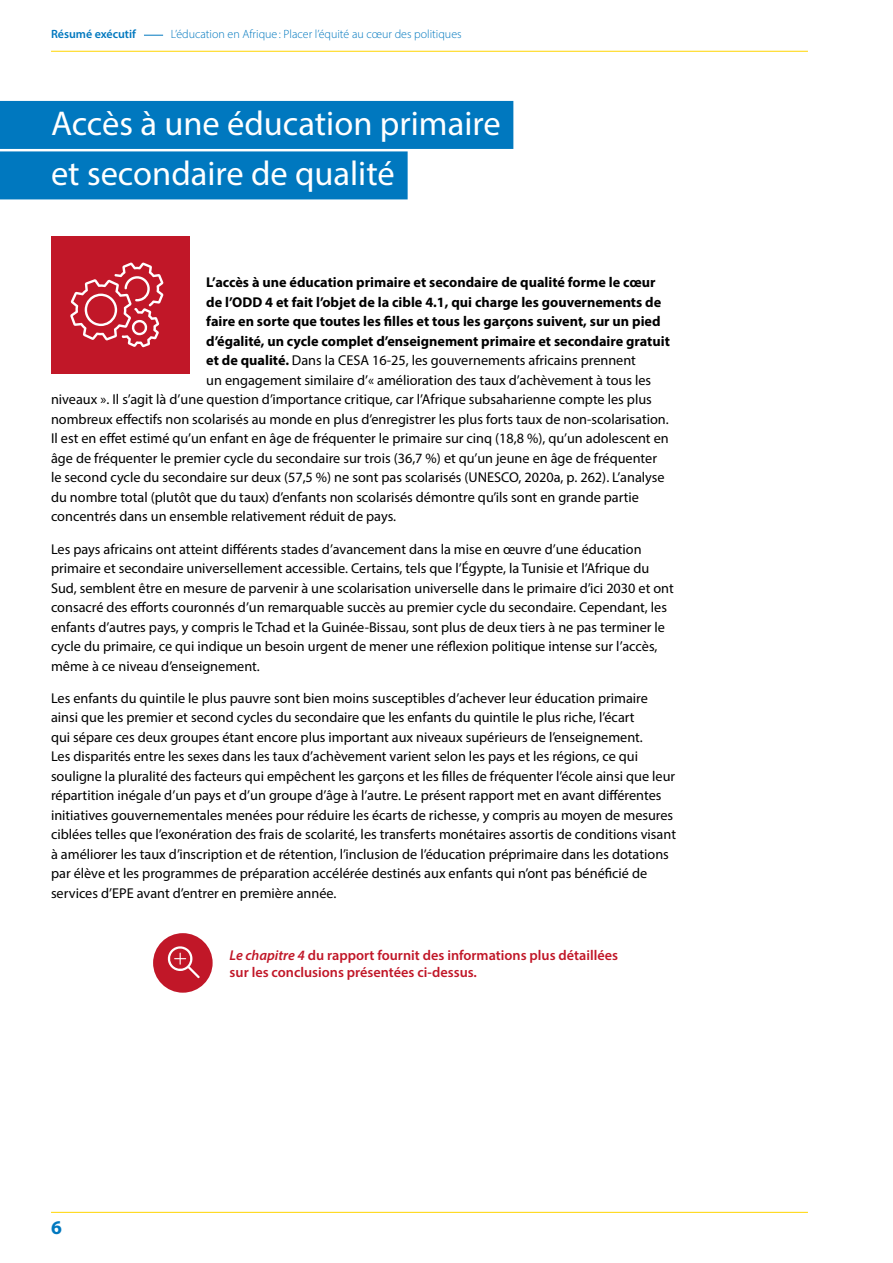
<style>
.page{position:relative;width:893px;height:1263px;background:#fff}
.page>*{position:absolute;margin:0;border:0;box-sizing:border-box;transform-origin:0 0}
.t1{font:34.5px/50.6px "Myriad Pro";color:#fff}
.t2{font:700 19.5px "Myriad Pro";color:#0078bf}
.t3{font:14.25px/19.5px "Myriad Pro";color:#000}
.t4{font:700 14.25px "Myriad Pro";color:#000}
.t5{font:600 14.25px/17.1px "Myriad Pro";color:#c11728}
.t6{font:300 12px "Myriad Pro";color:#0078bf}
.t7{font:600 12px "Myriad Pro";color:#0078bf}
.s1{font-weight:700}
.s2{font-style:italic}
</style>
<div class="page">
<svg style="left:144px;top:35px;width:19px;height:1px"></svg>
<hr style="left:51px;top:1212px;width:757px;height:1px;background:#ffd500">
<hr style="left:51px;top:51px;width:757px;height:1px;background:#ffd500">
<div style="left:0;top:101px;width:513px;height:48px;background:#0078bf"></div>
<div style="left:0;top:151px;width:408px;height:48px;background:#0078bf"></div>
<div style="left:153px;top:933px;width:60px;height:60px;background:#c11728;border-radius:50%"></div>
<svg style="left:167px;top:946px;width:33px;height:32px"></svg>
<div style="left:51px;top:236px;width:138px;height:138px;background:#c11728"></div>
<svg style="left:70px;top:262px;width:94px;height:85px"></svg>
<p class="t7" style="left:51px;top:27px;width:87px">Résumé exécutif</p>
<p class="t6" style="left:171px;top:27px;width:292px">L’éducation en Afrique : Placer l’équité au cœur des politiques</p>
<h1 class="t1" style="left:51px;top:98px;width:451px">Accès à une éducation primaire et secondaire de qualité</h1>
<p class="t4" style="left:206px;top:273px;width:451px">L’accès à une éducation primaire et secondaire de qualité forme le cœur</p>
<p class="t4" style="left:206px;top:293px;width:456px">de l’ODD 4 et fait l’objet de la cible 4.1, qui charge les gouvernements de</p>
<p class="t4" style="left:206px;top:312px;width:456px">faire en sorte que toutes les filles et tous les garçons suivent, sur un pied</p>
<p class="t4" style="left:206px;top:332px;width:465px">d’égalité, un cycle complet d’enseignement primaire et secondaire gratuit</p>
<p class="t3" style="left:206px;top:350px;width:431px"><span class="s1">et de qualité.</span> Dans la CESA 16-25, les gouvernements africains prennent</p>
<p class="t3" style="left:206px;top:370px;width:446px">un engagement similaire d’« amélioration des taux d’achèvement à tous les</p>
<p class="t3" style="left:51px;top:389px;width:602px">niveaux ». Il s’agit là d’une question d’importance critique, car l’Afrique subsaharienne compte les plus</p>
<p class="t3" style="left:51px;top:409px;width:619px">nombreux effectifs non scolarisés au monde en plus d’enregistrer les plus forts taux de non-scolarisation.</p>
<p class="t3" style="left:51px;top:428px;width:619px">Il est en effet estimé qu’un enfant en âge de fréquenter le primaire sur cinq (18,8 %), qu’un adolescent en</p>
<p class="t3" style="left:51px;top:448px;width:608px">âge de fréquenter le premier cycle du secondaire sur trois (36,7 %) et qu’un jeune en âge de fréquenter</p>
<p class="t3" style="left:51px;top:467px;width:615px">le second cycle du secondaire sur deux (57,5 %) ne sont pas scolarisés (UNESCO, 2020a, p. 262). L’analyse</p>
<p class="t3" style="left:51px;top:487px;width:589px">du nombre total (plutôt que du taux) d’enfants non scolarisés démontre qu’ils sont en grande partie</p>
<p class="t3" style="left:51px;top:506px;width:347px">concentrés dans un ensemble relativement réduit de pays.</p>
<p class="t3" style="left:51px;top:539px;width:624px">Les pays africains ont atteint différents stades d’avancement dans la mise en œuvre d’une éducation primaire et secondaire universellement accessible. Certains, tels que l’Égypte, la Tunisie et l’Afrique du Sud, semblent être en mesure de parvenir à une scolarisation universelle dans le primaire d’ici 2030 et ont consacré des efforts couronnés d’un remarquable succès au premier cycle du secondaire. Cependant, les enfants d’autres pays, y compris le Tchad et la Guinée-Bissau, sont plus de deux tiers à ne pas terminer le cycle du primaire, ce qui indique un besoin urgent de mener une réflexion politique intense sur l’accès, même à ce niveau d’enseignement.</p>
<p class="t3" style="left:51px;top:688px;width:626px">Les enfants du quintile le plus pauvre sont bien moins susceptibles d’achever leur éducation primaire ainsi que les premier et second cycles du secondaire que les enfants du quintile le plus riche, l’écart<br>qui sépare ces deux groupes étant encore plus important aux niveaux supérieurs de l’enseignement.<br>Les disparités entre les sexes dans les taux d’achèvement varient selon les pays et les régions, ce qui souligne la pluralité des facteurs qui empêchent les garçons et les filles de fréquenter l’école ainsi que leur répartition inégale d’un pays et d’un groupe d’âge à l’autre. Le présent rapport met en avant différentes initiatives gouvernementales menées pour réduire les écarts de richesse, y compris au moyen de mesures ciblées telles que l’exonération des frais de scolarité, les transferts monétaires assortis de conditions visant à améliorer les taux d’inscription et de rétention, l’inclusion de l’éducation préprimaire dans les dotations par élève et les programmes de préparation accélérée destinés aux enfants qui n’ont pas bénéficié de services d’EPE avant d’entrer en première année.</p>
<h2 class="t2" style="left:51px;top:1215px;width:12px">6</h2>
<p class="t5" style="left:230px;top:946px;width:390px"><span class="s2">Le chapitre 4</span> du rapport fournit des informations plus détaillées sur les conclusions présentées ci-dessus.</p>
</div>
